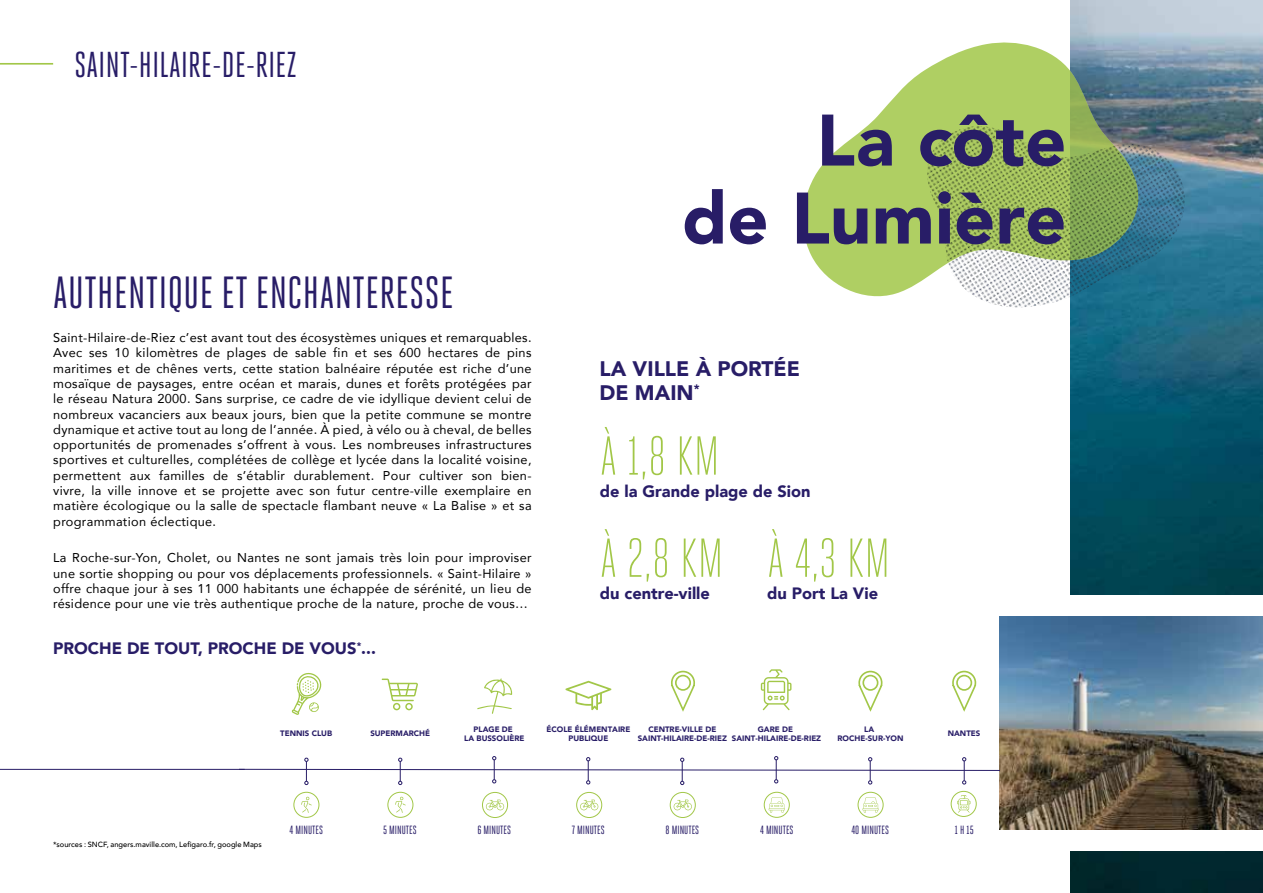
<style>
.page{position:relative;width:1263px;height:893px;background:#fff}
.page>*{position:absolute;margin:0;border:0;box-sizing:border-box;transform-origin:0 0}
.t1{font:900 72px/78px "Avenir";color:#281d67;text-align:right}
.t2{font:300 54.75px "Heroic Condensed";color:#a2c748}
.t3{font:45px "Heroic Condensed";letter-spacing:.01em;color:#281d67}
.t4{font:36px "Heroic Condensed";letter-spacing:.01em;color:#281d67}
.t5{font:900 21px/24px "Avenir";color:#281d67}
.t6{font:900 16.5px "Avenir";color:#281d67}
.t7{font:900 16.35px "Avenir";color:#281d67}
.t8{font:12.75px/15.3px "Avenir";letter-spacing:.025em;color:#000;text-align:justify}
.t9{font:11.85px "Heroic Condensed";color:#281d67}
.t10{font:900 7.8px/9.4px "Avenir";color:#281d67;text-align:center}
.t11{font:500 7.5px "Avenir";color:#000}
</style>
<div class="page">
<img style="left:1070px;top:0;width:193px;height:893px">
<div style="left:999px;top:595px;width:264px;height:255px;background:#fff"></div>
<img style="left:999px;top:617px;width:264px;height:212px">
<img style="left:990px;top:126px;width:198px;height:183px">
<svg style="left:803px;top:39px;width:336px;height:264px"></svg>
<hr style="left:0;top:769px;width:245px;height:1px;background:#281d67">
<hr style="left:0;top:63px;width:53px;height:2px;background:#a2c748">
<svg style="left:240px;top:756px;width:759px;height:29px"></svg>
<div style="left:293px;top:792px;width:26px;height:26px;border:1px solid #a2c748;border-radius:50%"></div>
<svg style="left:301px;top:797px;width:11px;height:16px"></svg>
<div style="left:387px;top:792px;width:26px;height:26px;border:1px solid #a2c748;border-radius:50%"></div>
<svg style="left:395px;top:797px;width:11px;height:16px"></svg>
<div style="left:670px;top:792px;width:26px;height:26px;border:1px solid #a2c748;border-radius:50%"></div>
<svg style="left:674px;top:800px;width:18px;height:10px"></svg>
<div style="left:576px;top:792px;width:26px;height:26px;border:1px solid #a2c748;border-radius:50%"></div>
<svg style="left:580px;top:800px;width:18px;height:10px"></svg>
<div style="left:482px;top:792px;width:26px;height:26px;border:1px solid #a2c748;border-radius:50%"></div>
<svg style="left:486px;top:800px;width:18px;height:10px"></svg>
<div style="left:858px;top:792px;width:25px;height:26px;border:1px solid #a2c748;border-radius:50%"></div>
<svg style="left:862px;top:797px;width:17px;height:16px"></svg>
<div style="left:764px;top:792px;width:26px;height:26px;border:1px solid #a2c748;border-radius:50%"></div>
<svg style="left:769px;top:797px;width:16px;height:16px"></svg>
<div style="left:951px;top:791px;width:25px;height:26px;border:1px solid #a2c748;border-radius:50%"></div>
<svg style="left:957px;top:795px;width:13px;height:18px"></svg>
<svg style="left:761px;top:669px;width:30px;height:41px"></svg>
<svg style="left:565px;top:681px;width:46px;height:29px"></svg>
<svg style="left:858px;top:670px;width:25px;height:42px"></svg>
<div style="left:862px;top:675px;width:16px;height:16px;border:2px solid #a2c748;border-radius:50%"></div>
<svg style="left:671px;top:670px;width:24px;height:42px"></svg>
<div style="left:675px;top:675px;width:16px;height:16px;border:2px solid #a2c748;border-radius:50%"></div>
<svg style="left:952px;top:670px;width:25px;height:42px"></svg>
<div style="left:956px;top:675px;width:16px;height:16px;border:2px solid #a2c748;border-radius:50%"></div>
<svg style="left:382px;top:679px;width:36px;height:31px"></svg>
<svg style="left:292px;top:672px;width:30px;height:43px"></svg>
<svg style="left:477px;top:678px;width:35px;height:36px"></svg>
<h3 class="t4" style="left:74px;top:45px;width:224px">SAINT-HILAIRE-DE-RIEZ</h3>
<h3 class="t3" style="left:53px;top:268px;width:402px">AUTHENTIQUE ET ENCHANTERESSE</h3>
<p class="t8" style="left:53px;top:330px;width:480px">Saint-Hilaire-de-Riez c’est avant tout des écosystèmes uniques et remarquables.<br>Avec ses 10 kilomètres de plages de sable fin et ses 600 hectares de pins maritimes et de chênes verts, cette station balnéaire réputée est riche d’une mosaïque de paysages, entre océan et marais, dunes et forêts protégées par le réseau Natura 2000. Sans surprise, ce cadre de vie idyllique devient celui de nombreux vacanciers aux beaux jours, bien que la petite commune se montre dynamique et active tout au long de l’année. À pied, à vélo ou à cheval, de belles opportunités de promenades s’offrent à vous. Les nombreuses infrastructures sportives et culturelles, complétées de collège et lycée dans la localité voisine, permettent aux familles de s’établir durablement. Pour cultiver son bien&shy;vivre, la ville innove et se projette avec son futur centre-ville exemplaire en matière écologique ou la salle de spectacle flambant neuve « La Balise » et sa programmation éclectique.</p>
<p class="t8" style="left:53px;top:550px;width:480px">La Roche-sur-Yon, Cholet, ou Nantes ne sont jamais très loin pour improviser une sortie shopping ou pour vos déplacements professionnels. « Saint-Hilaire » offre chaque jour à ses 11 000 habitants une échappée de sérénité, un lieu de résidence pour une vie très authentique proche de la nature, proche de vous…</p>
<p class="t6" style="left:53px;top:634px;width:324px">PROCHE DE TOUT, PROCHE DE VOUS<sup>*</sup>...</p>
<h1 class="t1" style="left:682px;top:100px;width:386px">La côte<br>de Lumière</h1>
<h3 class="t5" style="left:600px;top:356px;width:202px">LA VILLE À PORTÉE<br>DE MAIN<sup>*</sup></h3>
<h2 class="t2" style="left:600px;top:426px;width:121px">À 1,8 KM</h2>
<p class="t7" style="left:600px;top:477px;width:212px">de la Grande plage de Sion</p>
<h2 class="t2" style="left:600px;top:528px;width:125px">À 2,8 KM</h2>
<p class="t7" style="left:600px;top:579px;width:111px">du centre-ville</p>
<h2 class="t2" style="left:767px;top:528px;width:124px">À 4,3 KM</h2>
<p class="t7" style="left:767px;top:579px;width:113px">du Port La Vie</p>
<p class="t10" style="left:280px;top:729px;width:53px">TENNIS CLUB</p>
<p class="t10" style="left:464px;top:724px;width:62px">PLAGE DE<br>LA BUSSOLIÈRE</p>
<p class="t10" style="left:546px;top:724px;width:85px">ÉCOLE ÉLÉMENTAIRE<br>PUBLIQUE</p>
<p class="t10" style="left:638px;top:724px;width:91px">CENTRE-VILLE DE<br>SAINT-HILAIRE-DE-RIEZ</p>
<p class="t10" style="left:732px;top:724px;width:91px">GARE DE<br>SAINT-HILAIRE-DE-RIEZ</p>
<p class="t10" style="left:837px;top:724px;width:67px">LA<br>ROCHE-SUR-YON</p>
<p class="t10" style="left:370px;top:728px;width:61px">SUPERMARCHÉ</p>
<p class="t10" style="left:948px;top:729px;width:34px">NANTES</p>
<p class="t11" style="left:53px;top:838px;width:210px">*sources : SNCF, angers.maville.com, Lefigaro.fr, google Maps</p>
<p class="t9" style="left:289px;top:823px;width:35px">4 MINUTES</p>
<p class="t9" style="left:383px;top:823px;width:35px">5 MINUTES</p>
<p class="t9" style="left:477px;top:823px;width:35px">6 MINUTES</p>
<p class="t9" style="left:572px;top:823px;width:34px">7 MINUTES</p>
<p class="t9" style="left:665px;top:823px;width:35px">8 MINUTES</p>
<p class="t9" style="left:760px;top:823px;width:35px">4 MINUTES</p>
<p class="t9" style="left:851px;top:823px;width:39px">40 MINUTES</p>
<p class="t9" style="left:955px;top:823px;width:20px">1 H 15</p>
</div>
